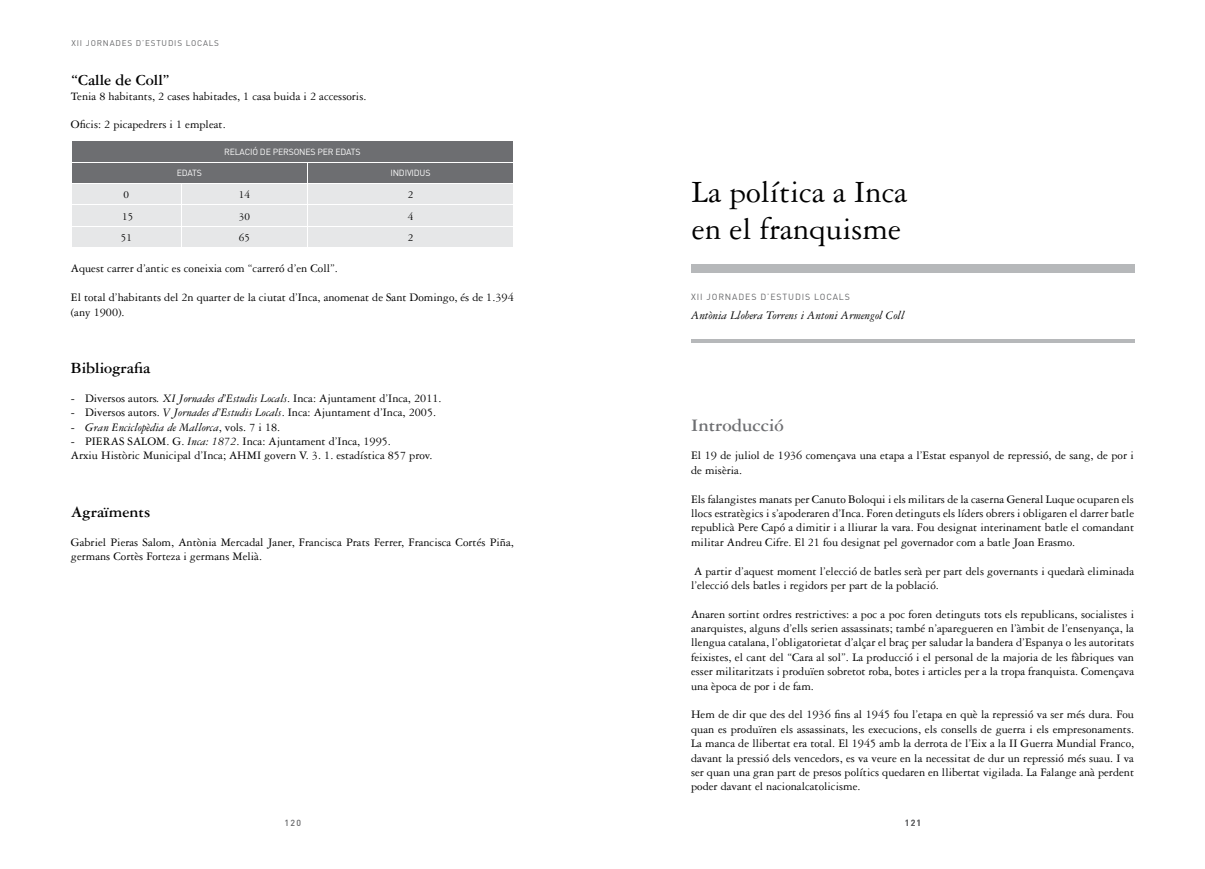
<style>
.page{position:relative;width:1205px;height:869px;background:#fff}
.page>*{position:absolute;margin:0;border:0;box-sizing:border-box;transform-origin:0 0}
.t1{font:33px/36.9px "Garamond Three";color:#000}
.t2{font:700 18.75px "Garamond Three";color:#6d6e71}
.t3{font:700 16.25px "Garamond Three";color:#000}
.t4{font:italic 12.5px "Garamond Three";color:#000}
.t5{font:12.25px/14.4px "Garamond Three";color:#000}
.t6{font:italic 12.25px "Garamond Three";color:#000}
.t7{font:11.25px "Garamond Three";color:#000}
.t8{font:8.75px "DIN";letter-spacing:-.02em;color:#fff}
.t9{font:8.75px "DIN";letter-spacing:.1em;color:#636466}
.t10{font:500 8.75px "DIN";letter-spacing:.14em;color:#636466}
.t11{font:8.12px "DIN";letter-spacing:.1em;color:#636466}
.s1{font-style:italic}
.s2{font-style:normal}
</style>
<div class="page">
<svg style="left:72px;top:141px;width:441px;height:106px;background:#b8b9ba"></svg>
<div style="left:691px;top:264px;width:443px;height:9px;background:#b6b8ba"></div>
<hr style="left:691px;top:339px;width:443px;height:4px;background:#b6b8ba">
<p class="t11" style="left:71px;top:38px;width:149px">XII JORNADES D’ESTUDIS LOCALS</p>
<h3 class="t3" style="left:71px;top:71px;width:101px">“Calle de Coll”</h3>
<p class="t5" style="left:71px;top:89px;width:297px">Tenia 8 habitants, 2 cases habitades, 1 casa buida i 2 accessoris.</p>
<p class="t5" style="left:71px;top:118px;width:156px">Oficis: 2 picapedrers i 1 empleat.</p>
<p class="t8" style="left:224px;top:146px;width:138px">RELACIÓ DE PERSONES PER EDATS</p>
<p class="t8" style="left:177px;top:168px;width:27px">EDATS</p>
<p class="t8" style="left:390px;top:168px;width:42px">INDIVIDUS</p>
<p class="t7" style="left:124px;top:189px;width:7px">0</p>
<p class="t7" style="left:239px;top:189px;width:13px">14</p>
<p class="t7" style="left:408px;top:189px;width:7px">2</p>
<p class="t7" style="left:122px;top:210px;width:13px">15</p>
<p class="t7" style="left:239px;top:210px;width:13px">30</p>
<p class="t7" style="left:408px;top:210px;width:7px">4</p>
<p class="t7" style="left:121px;top:231px;width:13px">51</p>
<p class="t7" style="left:239px;top:231px;width:13px">65</p>
<p class="t7" style="left:408px;top:231px;width:7px">2</p>
<p class="t5" style="left:71px;top:261px;width:269px">Aquest carrer d’antic es coneixia com “carreró d’en Coll”.</p>
<p class="t5" style="left:71px;top:290px;width:444px">El total d’habitants del 2n quarter de la ciutat d’Inca, anomenat de Sant Domingo, és de 1.394 (any 1900).</p>
<h3 class="t3" style="left:71px;top:359px;width:81px">Bibliografia</h3>
<p class="t5" style="left:71px;top:391px;width:372px">- Diversos autors<span class="s1">. XI Jornades d’Estudis Locals</span>. Inca: Ajuntament d’Inca, 2011.</p>
<p class="t5" style="left:71px;top:405px;width:367px">- Diversos autors. <span class="s1">V Jornades d’Estudis Locals</span>. Inca: Ajuntament d’Inca, 2005.</p>
<p class="t6" style="left:71px;top:420px;width:211px"><span class="s2">-</span> Gran Enciclopèdia de Mallorca<span class="s2">, vols. 7 i 18.</span></p>
<p class="t5" style="left:71px;top:434px;width:363px">- PIERAS SALOM. G. <span class="s1">Inca: 1872</span>. Inca: Ajuntament d’Inca, 1995.<br>Arxiu Històric Municipal d’Inca; AHMI govern V. 3. 1. estadística 857 prov.</p>
<h3 class="t3" style="left:71px;top:503px;width:81px">Agraïments</h3>
<p class="t5" style="left:71px;top:534px;width:444px">Gabriel Pieras Salom, Antònia Mercadal Janer, Francisca Prats Ferrer, Francisca Cortés Piña, germans Cortès Forteza i germans Melià.</p>
<p class="t10" style="left:285px;top:816px;width:18px">120</p>
<h1 class="t1" style="left:692px;top:174px;width:217px">La política a Inca en el franquisme</h1>
<p class="t9" style="left:691px;top:291px;width:160px">XII JORNADES D’ESTUDIS LOCALS</p>
<p class="t4" style="left:691px;top:309px;width:215px">Antònia Llobera Torrens i Antoni Armengol Coll</p>
<h2 class="t2" style="left:691px;top:414px;width:94px">Introducció</h2>
<p class="t5" style="left:691px;top:448px;width:444px">El 19 de juliol de 1936 començava una etapa a l’Estat espanyol de repressió, de sang, de por i de misèria.</p>
<p class="t5" style="left:691px;top:491px;width:444px;text-align:justify">Els falangistes manats per Canuto Boloqui i els militars de la caserna General Luque ocuparen els llocs estratègics i s’apoderaren d’Inca. Foren detinguts els líders obrers i obligaren el darrer batle republicà Pere Capó a dimitir i a lliurar la vara. Fou designat interinament batle el comandant militar Andreu Cifre. El 21 fou designat pel governador com a batle Joan Erasmo.</p>
<p class="t5" style="left:691px;top:563px;width:444px">A partir d’aquest moment l’elecció de batles serà per part dels governants i quedarà eliminada l’elecció dels batles i regidors per part de la població.</p>
<p class="t5" style="left:691px;top:606px;width:444px;text-align:justify">Anaren sortint ordres restrictives: a poc a poc foren detinguts tots els republicans, socialistes i anarquistes, alguns d’ells serien assassinats; també n’aparegueren en l’àmbit de l’ensenyança, la llengua catalana, l’obligatorietat d’alçar el braç per saludar la bandera d’Espanya o les autoritats feixistes, el cant del “Cara al sol”. La producció i el personal de la majoria de les fàbriques van esser militaritzats i produïen sobretot roba, botes i articles per a la tropa franquista. Començava una època de por i de fam.</p>
<p class="t5" style="left:691px;top:707px;width:444px;text-align:justify">Hem de dir que des del 1936 fins al 1945 fou l’etapa en què la repressió va ser més dura. Fou quan es produïren els assassinats, les execucions, els consells de guerra i els empresonaments.<br>La manca de llibertat era total. El 1945 amb la derrota de l’Eix a la II Guerra Mundial Franco, davant la pressió dels vencedors, es va veure en la necessitat de dur un repressió més suau. I va ser quan una gran part de presos polítics quedaren en llibertat vigilada. La Falange anà perdent poder davant el nacionalcatolicisme.</p>
<p class="t10" style="left:905px;top:816px;width:18px">121</p>
</div>
